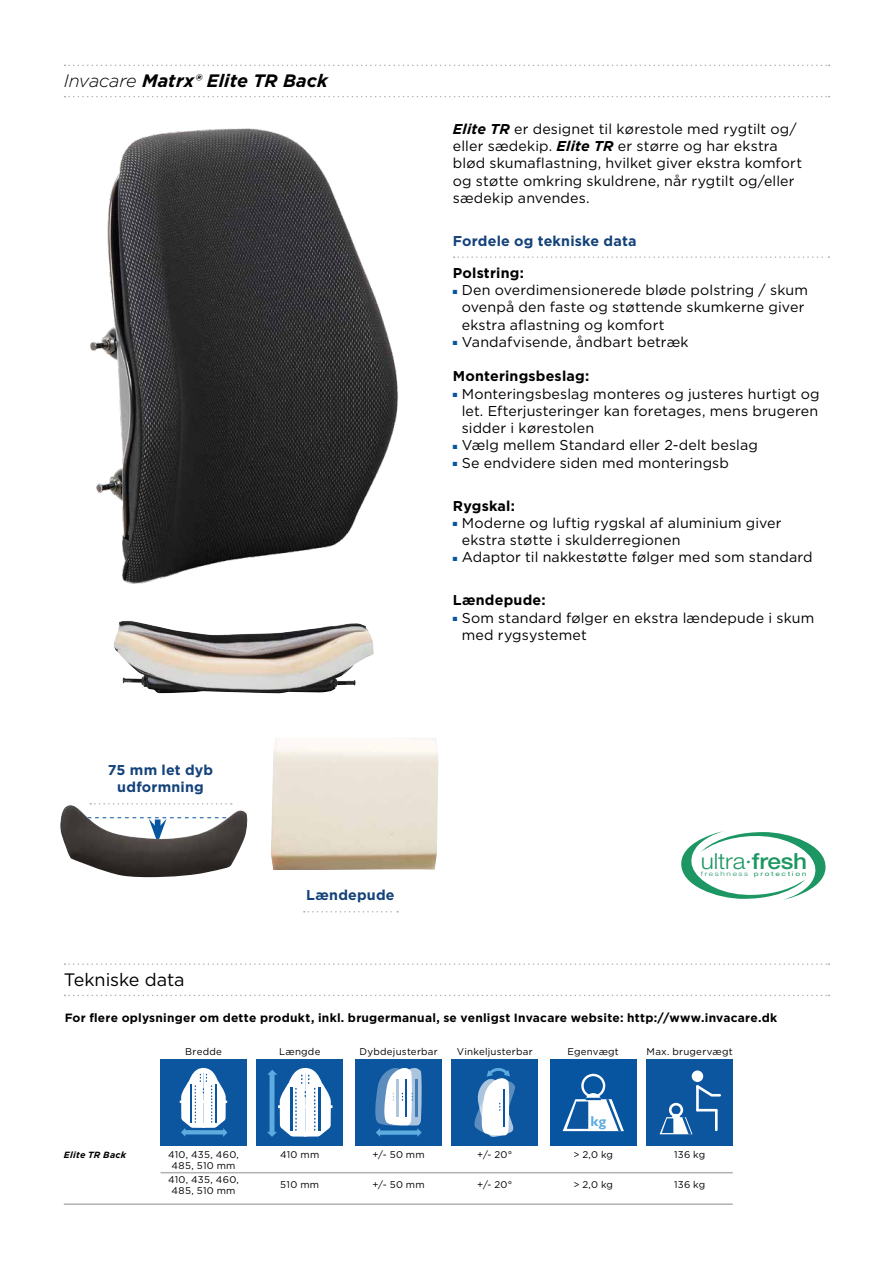
<style>
.page{position:relative;width:893px;height:1263px;background:#fff}
.page>*{position:absolute;margin:0;border:0;box-sizing:border-box;transform-origin:0 0}
.t1{font:300 22.2px "Helvetica Neue";letter-spacing:-.005em;color:#1c9763;scale:1.1 1}
.t2{font:italic 700 18px "Gotham";letter-spacing:.005em;color:#000}
.t3{font:18px "Gotham";letter-spacing:-.005em;color:#000}
.t4{font:700 14.4px "Gill Sans";color:#5dace0}
.t5{font:14.25px/17.2px "Gotham";letter-spacing:.01em;color:#000}
.t6{font:700 14.25px/17.2px "Gotham";letter-spacing:.015em;color:#14427a;text-align:center}
.t7{font:700 14.25px "Gotham";letter-spacing:.015em;color:#000}
.t8{font:700 12px "Gotham";letter-spacing:.02em;color:#000}
.t9{font:9.75px/10.5px "Gotham";letter-spacing:.025em;color:#000;text-align:center}
.t10{font:italic 700 9px "Gotham";letter-spacing:.03em;color:#000}
.t11{font:6.3px "Helvetica Neue";letter-spacing:.2em;color:#1c9763;scale:1.31 1}
.s1{font-weight:300}
.s2{font-weight:700;font-style:italic}
.s3{color:#0755a0}
.s4{font-weight:500}
</style>
<div class="page">
<svg style="left:65px;top:65px;width:765px;height:1px"></svg>
<svg style="left:65px;top:96px;width:765px;height:1px"></svg>
<svg style="left:454px;top:256px;width:375px;height:2px"></svg>
<svg style="left:90px;top:803px;width:142px;height:1px"></svg>
<svg style="left:304px;top:911px;width:94px;height:1px"></svg>
<svg style="left:681px;top:831px;width:145px;height:69px"></svg>
<svg style="left:65px;top:963px;width:764px;height:2px"></svg>
<svg style="left:65px;top:995px;width:764px;height:1px"></svg>
<div style="left:161px;top:1059px;width:86px;height:86px;background:#0c56a0"></div>
<hr style="left:180px;top:1100px;width:47px;height:3px;background:#fff">
<svg style="left:181px;top:1068px;width:46px;height:69px"></svg>
<div style="left:550px;top:1059px;width:86px;height:86px;background:#0755a0"></div>
<svg style="left:563px;top:1074px;width:61px;height:57px"></svg>
<div style="left:647px;top:1059px;width:86px;height:86px;background:#0c56a0"></div>
<div style="left:672px;top:1114px;width:8px;height:8px;background:#d3e0ee;border-radius:50%"></div>
<div style="left:669px;top:1103px;width:14px;height:14px;border:3px solid #fff;border-radius:50%"></div>
<svg style="left:660px;top:1117px;width:32px;height:17px"></svg>
<div style="left:692px;top:1070px;width:11px;height:12px;background:#fff;border-radius:50%"></div>
<hr style="left:696px;top:1086px;width:3px;height:24px;background:#fff">
<svg style="left:696px;top:1085px;width:25px;height:13px"></svg>
<svg style="left:697px;top:1109px;width:19px;height:2px"></svg>
<hr style="left:715px;top:1110px;width:3px;height:20px;background:#fff">
<div style="left:257px;top:1059px;width:86px;height:86px;background:#0c56a0"></div>
<hr style="left:278px;top:1105px;width:54px;height:3px;background:#fff">
<svg style="left:267px;top:1068px;width:64px;height:69px"></svg>
<div style="left:356px;top:1059px;width:86px;height:86px;background:#0c56a0"></div>
<svg style="left:375px;top:1068px;width:47px;height:69px"></svg>
<div style="left:452px;top:1059px;width:86px;height:86px;background:#0c56a0"></div>
<svg style="left:474px;top:1068px;width:41px;height:69px"></svg>
<hr style="left:161px;top:1172px;width:572px;height:1px;background:#b2b1b1">
<hr style="left:64px;top:1203px;width:669px;height:2px;background:#b2b1b1">
<img style="left:271px;top:739px;width:167px;height:130px">
<div style="left:264px;top:737px;width:182px;height:134px;border:1px solid #fff"></div>
<img style="left:90px;top:128px;width:308px;height:456px">
<img style="left:114px;top:621px;width:260px;height:73px">
<img style="left:60px;top:805px;width:188px;height:73px">
<p class="t2" style="left:64px;top:69px;width:265px"><span class="s1">Invacare</span> Matrx® Elite TR Back</p>
<p class="t6" style="left:108px;top:761px;width:107px">75 mm let dyb udformning</p>
<p class="t3" style="left:64px;top:968px;width:122px">Tekniske data</p>
<p class="t6" style="left:306px;top:887px;width:90px">Lændepude</p>
<p class="t5" style="left:453px;top:120px;width:351px"><span class="s2">Elite TR</span> er designet til kørestole med rygtilt og/ eller sædekip. <span class="s2">Elite TR</span> er større og har ekstra blød skumaflastning, hvilket giver ekstra komfort og støtte omkring skuldrene, når rygtilt og/eller sædekip anvendes.</p>
<p class="t6" style="left:453px;top:232px;width:185px">Fordele og tekniske data</p>
<p class="t7" style="left:453px;top:263px;width:73px">Polstring:</p>
<p class="t5" style="left:462px;top:281px;width:348px;text-indent:-9px"><span class="s3">■</span> Den overdimensionerede bløde polstring / skum ovenpå den faste og støttende skumkerne giver ekstra aflastning og komfort</p>
<p class="t5" style="left:453px;top:333px;width:237px"><span class="s3">■</span> Vandafvisende, åndbart betræk</p>
<p class="t7" style="left:453px;top:367px;width:138px">Monteringsbeslag:</p>
<p class="t5" style="left:462px;top:385px;width:359px;text-align:justify;text-indent:-9px"><span class="s3">■</span> Monteringsbeslag monteres og justeres hurtigt og let. Efterjusteringer kan foretages, mens brugeren sidder i kørestolen</p>
<p class="t5" style="left:453px;top:436px;width:307px"><span class="s3">■</span> Vælg mellem Standard eller 2-delt beslag</p>
<p class="t5" style="left:453px;top:454px;width:278px"><span class="s3">■</span> Se endvidere siden med monteringsb</p>
<p class="t7" style="left:453px;top:496px;width:64px">Rygskal:</p>
<p class="t5" style="left:462px;top:514px;width:321px;text-indent:-9px"><span class="s3">■</span> Moderne og luftig rygskal af aluminium giver ekstra støtte i skulderregionen</p>
<p class="t5" style="left:453px;top:548px;width:361px"><span class="s3">■</span> Adaptor til nakkestøtte følger med som standard</p>
<p class="t7" style="left:453px;top:591px;width:94px">Lændepude:</p>
<p class="t5" style="left:462px;top:609px;width:354px;text-indent:-9px"><span class="s3">■</span> Som standard følger en ekstra lændepude i skum med rygsystemet</p>
<h1 class="t1" style="left:701px;top:847px;width:98px">ultra·<span class="s4">fresh</span></h1>
<p class="t11" style="left:701px;top:870px;width:82px"><span class="s1">freshness</span> protection</p>
<p class="t8" style="left:65px;top:1010px;width:714px">For flere oplysninger om dette produkt, inkl. brugermanual, se venligst Invacare website: http://www.invacare.dk</p>
<p class="t9" style="left:279px;top:1046px;width:43px">Længde</p>
<p class="t9" style="left:360px;top:1046px;width:80px">Dybdejusterbar</p>
<p class="t9" style="left:457px;top:1046px;width:77px">Vinkeljusterbar</p>
<p class="t9" style="left:185px;top:1046px;width:38px">Bredde</p>
<p class="t9" style="left:567px;top:1046px;width:53px">Egenvægt</p>
<p class="t9" style="left:647px;top:1046px;width:88px">Max. brugervægt</p>
<p class="t10" style="left:64px;top:1148px;width:64px">Elite TR Back</p>
<p class="t9" style="left:168px;top:1149px;width:72px">410, 435, 460,<br>485, 510 mm</p>
<p class="t9" style="left:168px;top:1174px;width:72px">410, 435, 460,<br>485, 510 mm</p>
<p class="t9" style="left:280px;top:1149px;width:41px">410 mm</p>
<p class="t9" style="left:280px;top:1179px;width:40px">510 mm</p>
<p class="t9" style="left:372px;top:1149px;width:54px">+/- 50 mm</p>
<p class="t9" style="left:372px;top:1179px;width:54px">+/- 50 mm</p>
<p class="t9" style="left:477px;top:1149px;width:37px">+/- 20°</p>
<p class="t9" style="left:477px;top:1179px;width:37px">+/- 20°</p>
<p class="t4" style="left:591px;top:1112px;width:17px">kg</p>
<p class="t9" style="left:573px;top:1149px;width:41px">&gt; 2,0 kg</p>
<p class="t9" style="left:573px;top:1179px;width:41px">&gt; 2,0 kg</p>
<p class="t9" style="left:674px;top:1149px;width:33px">136 kg</p>
<p class="t9" style="left:674px;top:1179px;width:33px">136 kg</p>
</div>
